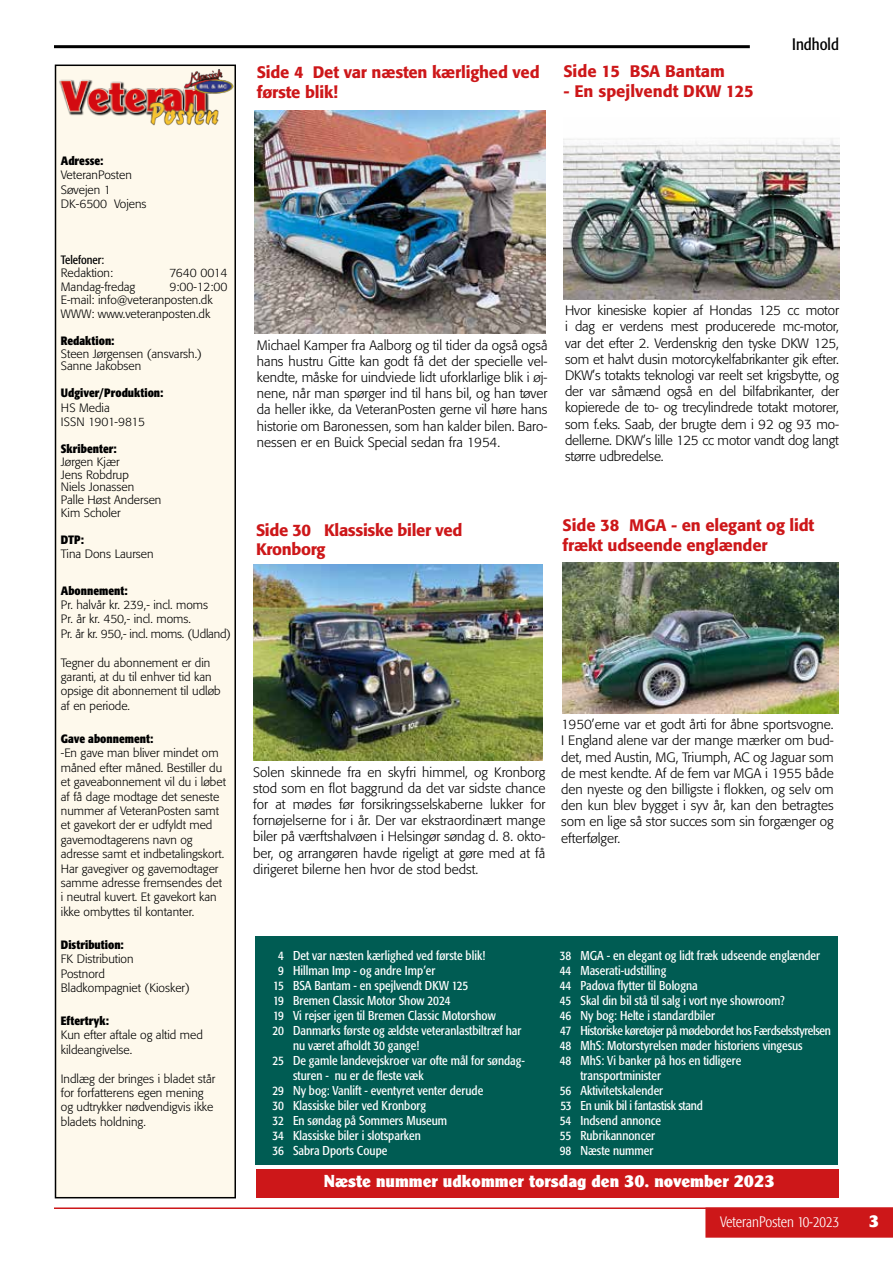
<style>
.page{position:relative;width:893px;height:1263px;background:#fff}
.page>*{position:absolute;margin:0;border:0;box-sizing:border-box;transform-origin:0 0}
.t1{font:18px "Clearface Gothic Extra Bold DTC";color:#fff}
.t2{font:500 16.5px/19.8px "Formata";letter-spacing:-.01em;color:#cd1719}
.t3{font:condensed 16.5px "Formata";color:#000}
.t4{font:300 condensed 15px "Formata";color:#fff}
.t5{font:300 13.5px/16.2px "Formata";color:#000;text-align:justify}
.t6{font:condensed 12.75px "Formata";color:#fff}
.t7{font:condensed 12.75px "Formata";letter-spacing:-.03em;color:#fff}
.t8{font:condensed 12.75px "Formata";letter-spacing:-.02em;color:#fff}
.t9{font:300 12px/14.4px "Formata";color:#000}
.t10{font:700 condensed 12px "Formata";color:#000}
.t11{font:condensed 12px "Formata";color:#000}
.t12{font:300 12px "Formata";letter-spacing:-.02em;color:#000}
</style>
<div class="page">
<div style="left:705px;top:1209px;width:188px;height:29px;background:#cd1719"></div>
<hr style="left:54px;top:1207px;width:839px;height:2px;background:#cd1719">
<hr style="left:54px;top:45px;width:696px;height:3px;background:#000">
<div style="left:56px;top:65px;width:179px;height:1133px;background:#fef9ec"></div>
<div style="left:55px;top:65px;width:181px;height:1133px;border:2px solid #000"></div>
<img style="left:57px;top:70px;width:177px;height:56px">
<div style="left:255px;top:936px;width:583px;height:229px;background:#005c53"></div>
<div style="left:256px;top:1169px;width:582px;height:29px;background:#cd1719"></div>
<img style="left:255px;top:110px;width:290px;height:223px">
<img style="left:254px;top:564px;width:288px;height:196px">
<img style="left:563px;top:138px;width:276px;height:161px">
<img style="left:562px;top:563px;width:276px;height:150px">
<p class="t10" style="left:61px;top:153px;width:44px">Adresse:</p>
<p class="t9" style="left:61px;top:168px;width:87px">VeteranPosten<br>Søvejen 1<br>DK-6500 Vojens</p>
<p class="t11" style="left:61px;top:253px;width:45px">Telefoner:</p>
<p class="t9" style="left:61px;top:266px;width:54px">Redaktion:</p>
<p class="t12" style="left:169px;top:266px;width:59px">7640 0014</p>
<p class="t9" style="left:61px;top:280px;width:76px">Mandag-fredag</p>
<p class="t9" style="left:61px;top:280px;width:168px;line-height:13.5px;text-indent:109px">9:00-12:00<br>E-mail: info@veteranposten.dk<br>WWW: www.veteranposten.dk</p>
<p class="t10" style="left:61px;top:333px;width:55px">Redaktion:</p>
<p class="t9" style="left:61px;top:347px;width:143px;line-height:12.8px">Steen Jørgensen (ansvarsh.)<br>Sanne Jakobsen</p>
<p class="t10" style="left:61px;top:386px;width:104px">Udgiver/Produktion:</p>
<p class="t9" style="left:61px;top:400px;width:86px">HS Media<br>ISSN 1901-9815</p>
<p class="t10" style="left:61px;top:441px;width:58px">Skribenter:</p>
<p class="t9" style="left:61px;top:455px;width:102px;line-height:12.8px">Jørgen Kjær<br>Jens Robdrup<br>Niels Jonassen<br>Palle Høst Andersen<br>Kim Scholer</p>
<p class="t10" style="left:61px;top:532px;width:25px">DTP:</p>
<p class="t9" style="left:61px;top:547px;width:94px">Tina Dons Laursen</p>
<p class="t10" style="left:61px;top:583px;width:68px">Abonnement:</p>
<p class="t9" style="left:61px;top:598px;width:172px">Pr. halvår kr. 239,- incl. moms<br>Pr. år kr. 450,- incl. moms.<br>Pr. år kr. 950,- incl. moms. (Udland)</p>
<p class="t9" style="left:61px;top:655px;width:161px">Tegner du abonnement er din garanti, at du til enhver tid kan opsige dit abonnement til udløb af en periode.</p>
<p class="t10" style="left:61px;top:731px;width:94px">Gave abonnement:</p>
<p class="t9" style="left:61px;top:746px;width:167px">-En gave man bliver mindet om måned efter måned. Bestiller du et gaveabonnement vil du i løbet af få dage modtage det seneste nummer af VeteranPosten samt et gavekort der er udfyldt med gavemodtagerens navn og adresse samt et indbetalingskort.<br>Har gavegiver og gavemodtager samme adresse fremsendes det i neutral kuvert. Et gavekort kan ikke ombyttes til kontanter.</p>
<p class="t10" style="left:61px;top:937px;width:65px">Distribution:</p>
<p class="t9" style="left:61px;top:952px;width:131px">FK Distribution<br>Postnord<br>Bladkompagniet (Kiosker)</p>
<p class="t10" style="left:61px;top:1013px;width:50px">Eftertryk:</p>
<p class="t9" style="left:61px;top:1028px;width:144px">Kun efter aftale og altid med kildeangivelse.</p>
<p class="t9" style="left:61px;top:1071px;width:156px">Indlæg der bringes i bladet står for forfatterens egen mening og udtrykker nødvendigvis ikke bladets holdning.</p>
<p class="t2" style="left:257px;top:62px;width:284px">Side 4 Det var næsten kærlighed ved første blik!</p>
<p class="t2" style="left:563px;top:61px;width:163px">Side 15 BSA Bantam</p>
<p class="t2" style="left:563px;top:81px;width:192px">- En spejlvendt DKW 125</p>
<p class="t3" style="left:792px;top:35px;width:48px">Indhold</p>
<p class="t5" style="left:257px;top:337px;width:292px">Michael Kamper fra Aalborg og til tider da også også hans hustru Gitte kan godt få det der specielle vel&shy;kendte, måske for uindviede lidt uforklarlige blik i øj&shy;nene, når man spørger ind til hans bil, og han tøver da heller ikke, da VeteranPosten gerne vil høre hans historie om Baronessen, som han kalder bilen. Baro&shy;nessen er en Buick Special sedan fra 1954.</p>
<p class="t5" style="left:565px;top:302px;width:275px">Hvor kinesiske kopier af Hondas 125 cc motor i dag er verdens mest producerede mc-motor, var det efter 2. Verdenskrig den tyske DKW 125, som et halvt dusin motorcykelfabrikanter gik efter.<br>DKW’s totakts teknologi var reelt set krigsbytte, og der var såmænd også en del bilfabrikanter, der kopierede de to- og trecylindrede totakt motorer, som f.eks. Saab, der brugte dem i 92 og 93 mo&shy;dellerne. DKW’s lille 125 cc motor vandt dog langt større udbredelse.</p>
<p class="t2" style="left:256px;top:520px;width:208px">Side 30 Klassiske biler ved<br>Kronborg</p>
<p class="t2" style="left:562px;top:516px;width:253px">Side 38 MGA - en elegant og lidt frækt udseende englænder</p>
<p class="t5" style="left:253px;top:764px;width:294px">Solen skinnede fra en skyfri himmel, og Kronborg stod som en flot baggrund da det var sidste chance for at mødes før forsikringsselskaberne lukker for fornøjelserne for i år. Der var ekstraordinært mange biler på værftshalvøen i Helsingør søndag d. 8. okto&shy;ber, og arrangøren havde rigeligt at gøre med at få dirigeret bilerne hen hvor de stod bedst.</p>
<p class="t5" style="left:561px;top:716px;width:274px">1950’erne var et godt årti for åbne sportsvogne.<br>I England alene var der mange mærker om bud&shy;det, med Austin, MG, Triumph, AC og Jaguar som de mest kendte. Af de fem var MGA i 1955 både den nyeste og den billigste i flokken, og selv om den kun blev bygget i syv år, kan den betragtes som en lige så stor succes som sin forgænger og efterfølger.</p>
<p class="t6" style="left:278px;top:948px;width:209px">4 Det var næsten kærlighed ved første blik!</p>
<p class="t6" style="left:278px;top:963px;width:159px">9 Hillman Imp - og andre Imp’er</p>
<p class="t6" style="left:273px;top:978px;width:197px">15 BSA Bantam - en spejlvendt DKW 125</p>
<p class="t6" style="left:273px;top:993px;width:179px">19 Bremen Classic Motor Show 2024</p>
<p class="t6" style="left:273px;top:1008px;width:224px">19 Vi rejser igen til Bremen Classic Motorshow</p>
<p class="t6" style="left:272px;top:1023px;width:251px">20 Danmarks første og ældste veteranlastbiltræf har</p>
<p class="t6" style="left:293px;top:1038px;width:128px">nu været afholdt 30 gange!</p>
<p class="t6" style="left:272px;top:1053px;width:254px">25 De gamle landevejskroer var ofte mål for søndag-</p>
<p class="t6" style="left:293px;top:1068px;width:132px">sturen - nu er de fleste væk</p>
<p class="t6" style="left:272px;top:1083px;width:212px">29 Ny bog: Vanlift - eventyret venter derude</p>
<p class="t6" style="left:272px;top:1098px;width:155px">30 Klassiske biler ved Kronborg</p>
<p class="t6" style="left:272px;top:1113px;width:176px">32 En søndag på Sommers Museum</p>
<p class="t6" style="left:272px;top:1128px;width:150px">34 Klassiske biler i slotsparken</p>
<p class="t6" style="left:272px;top:1143px;width:116px">36 Sabra Dports Coupe</p>
<p class="t6" style="left:560px;top:948px;width:262px">38 MGA - en elegant og lidt fræk udseende englænder</p>
<p class="t6" style="left:560px;top:963px;width:108px">44 Maserati-udstilling</p>
<p class="t6" style="left:560px;top:978px;width:139px">44 Padova flytter til Bologna</p>
<p class="t6" style="left:560px;top:993px;width:226px">45 Skal din bil stå til salg i vort nye showroom?</p>
<p class="t6" style="left:560px;top:1008px;width:157px">46 Ny bog: Helte i standardbiler</p>
<p class="t7" style="left:560px;top:1023px;width:272px">47 Historiske køretøjer på mødebordet hos Færdselsstyrelsen</p>
<p class="t6" style="left:560px;top:1038px;width:245px">48 MhS: Motorstyrelsen møder historiens vingesus</p>
<p class="t6" style="left:560px;top:1053px;width:183px">48 MhS: Vi banker på hos en tidligere</p>
<p class="t6" style="left:580px;top:1068px;width:82px">transportminister</p>
<p class="t6" style="left:560px;top:1083px;width:105px">56 Aktivitetskalender</p>
<p class="t8" style="left:560px;top:1098px;width:144px">53 En unik bil i fantastisk stand</p>
<p class="t6" style="left:560px;top:1113px;width:103px">54 Indsend annonce</p>
<p class="t6" style="left:560px;top:1128px;width:97px">55 Rubrikannoncer</p>
<p class="t6" style="left:560px;top:1143px;width:95px">98 Næste nummer</p>
<h1 class="t1" style="left:324px;top:1171px;width:452px">Næste nummer udkommer torsdag den 30. november 2023</h1>
<p class="t4" style="left:720px;top:1213px;width:121px">VeteranPosten 10-2023</p>
<h1 class="t1" style="left:869px;top:1211px;width:12px">3</h1>
</div>
